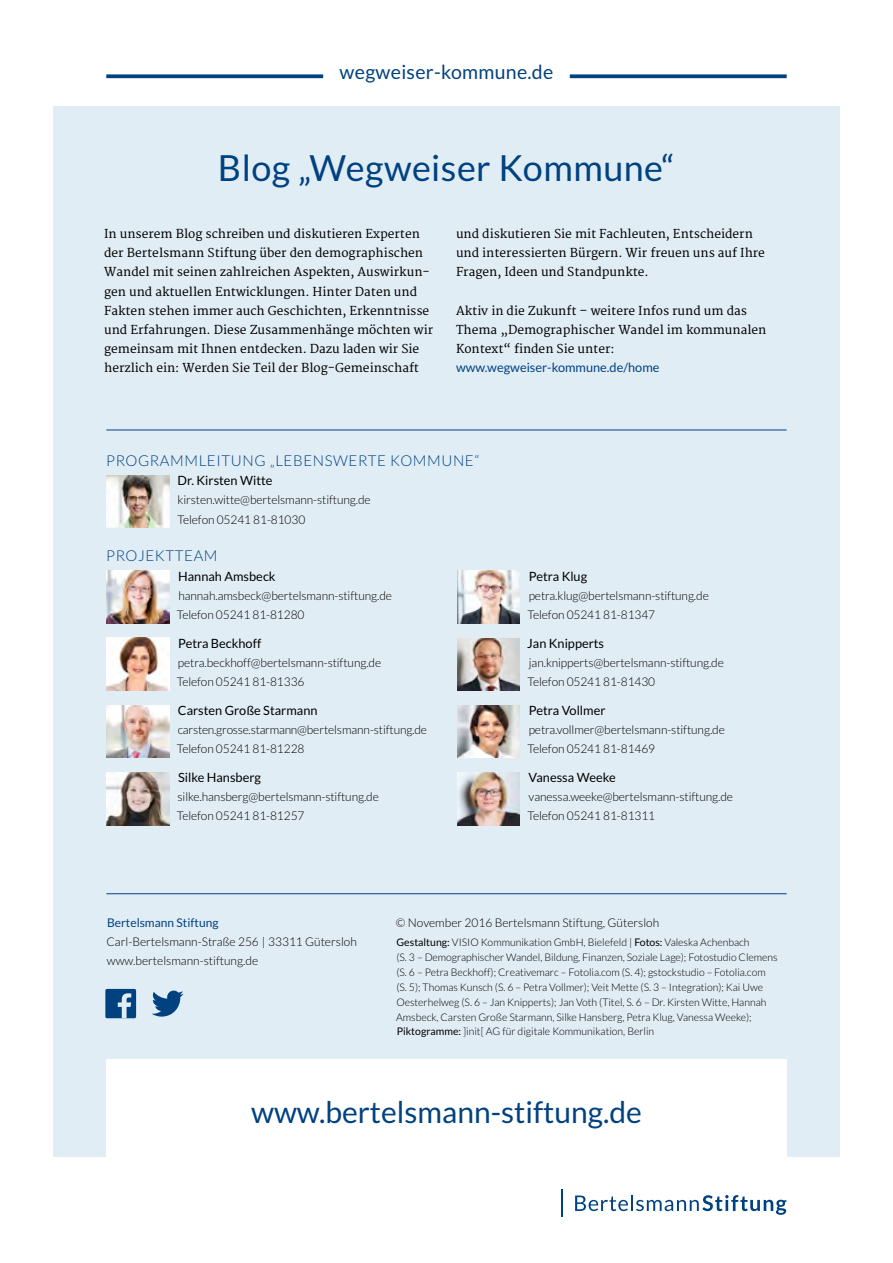
<style>
.page{position:relative;width:893px;height:1263px;background:#fff}
.page>*{position:absolute;margin:0;border:0;box-sizing:border-box;transform-origin:0 0}
.t1{font:36px "Lato";letter-spacing:.01em;color:#004180}
.Spitzmarke_Lato{font:30px "Lato";color:#004180}
.t2{font:19.5px "Lato";letter-spacing:.015em;color:#004180}
.t3{font:300 15px "Lato";letter-spacing:.04em;color:#004180}
.t4{font:12.75px "Lato";color:#000}
.Fließtext{font:12.75px "Lato";color:#004180}
.t5{font:300 12px/19.2px "Lato";letter-spacing:-.01em;color:#000}
.Fließtext-2{font:12px/19.2px "Merriweather";color:#000}
.t6{font:300 10.5px/14.9px "Lato";letter-spacing:-.005em;color:#000}
.s1{font-weight:400;color:#004180}
.s2{font-weight:400}
</style>
<div class="page">
<div style="left:53px;top:106px;width:787px;height:1051px;background:#e1edf5"></div>
<div style="left:106px;top:1059px;width:681px;height:193px;background:#fff"></div>
<svg style="left:575px;top:1195px;width:211px;height:20px"></svg>
<hr style="left:561px;top:1189px;width:2px;height:28px;background:#004180">
<img style="left:106px;top:705px;width:63px;height:53px">
<img style="left:106px;top:475px;width:63px;height:52px">
<img style="left:106px;top:772px;width:63px;height:53px">
<img style="left:106px;top:571px;width:63px;height:52px">
<img style="left:106px;top:638px;width:63px;height:52px">
<hr style="left:106px;top:430px;width:681px;height:1px;background:#004180">
<hr style="left:106px;top:893px;width:681px;height:1px;background:#004180">
<svg style="left:106px;top:74px;width:217px;height:4px"></svg>
<svg style="left:570px;top:74px;width:217px;height:4px"></svg>
<img style="left:457px;top:571px;width:63px;height:52px">
<img style="left:457px;top:638px;width:63px;height:53px">
<img style="left:457px;top:772px;width:63px;height:53px">
<img style="left:457px;top:705px;width:63px;height:53px">
<div style="left:105px;top:989px;width:31px;height:29px;background:#004180;border-radius:2px"></div>
<svg style="left:118px;top:993px;width:13px;height:25px"></svg>
<svg style="left:152px;top:990px;width:32px;height:26px"></svg>
<p class="t2" style="left:340px;top:61px;width:215px">wegweiser-kommune.de</p>
<p class="t1" style="left:218px;top:148px;width:459px">Blog „Wegweiser Kommune“</p>
<p class="Fließtext-2" style="left:104px;top:225px;width:330px">In unserem Blog schreiben und diskutieren Experten der Bertelsmann Stiftung über den demographischen Wandel mit seinen zahlreichen Aspekten, Auswirkun&shy;gen und aktuellen Entwicklungen. Hinter Daten und Fakten stehen immer auch Geschichten, Erkenntnisse und Erfahrungen. Diese Zusammenhänge möchten wir gemeinsam mit Ihnen entdecken. Dazu laden wir Sie herzlich ein: Werden Sie Teil der Blog-Gemeinschaft</p>
<p class="Fließtext-2" style="left:456px;top:225px;width:310px">und diskutieren Sie mit Fachleuten, Entscheidern und interessierten Bürgern. Wir freuen uns auf Ihre<br>Fragen, Ideen und Standpunkte.</p>
<p class="Fließtext-2" style="left:456px;top:301px;width:312px">Aktiv in die Zukunft – weitere Infos rund um das<br>Thema „Demographischer Wandel im kommunalen<br>Kontext“ finden Sie unter:</p>
<p class="Fließtext" style="left:456px;top:360px;width:205px">www.wegweiser-kommune.de/home</p>
<p class="t3" style="left:106px;top:453px;width:375px">PROGRAMMLEITUNG „LEBENSWERTE KOMMUNE“</p>
<p class="t4" style="left:178px;top:474px;width:97px">Dr. Kirsten Witte</p>
<p class="t5" style="left:178px;top:491px;width:195px">kirsten.witte@bertelsmann-stiftung.de</p>
<p class="t5" style="left:178px;top:510px;width:129px">Telefon 05241 81-81030</p>
<p class="t3" style="left:106px;top:548px;width:113px">PROJEKTTEAM</p>
<p class="t4" style="left:178px;top:569px;width:99px">Hannah Amsbeck</p>
<p class="t5" style="left:178px;top:586px;width:215px">hannah.amsbeck@bertelsmann-stiftung.de</p>
<p class="t5" style="left:177px;top:605px;width:129px">Telefon 05241 81-81280</p>
<p class="t4" style="left:178px;top:636px;width:85px">Petra Beckhoff</p>
<p class="t5" style="left:177px;top:653px;width:206px">petra.beckhoff@bertelsmann-stiftung.de<br>Telefon 05241 81-81336</p>
<p class="t4" style="left:178px;top:703px;width:141px">Carsten Große Starmann</p>
<p class="t5" style="left:177px;top:720px;width:252px">carsten.grosse.starmann@bertelsmann-stiftung.de<br>Telefon 05241 81-81228</p>
<p class="t4" style="left:178px;top:770px;width:84px">Silke Hansberg</p>
<p class="t5" style="left:177px;top:787px;width:204px">silke.hansberg@bertelsmann-stiftung.de<br>Telefon 05241 81-81257</p>
<p class="t4" style="left:529px;top:569px;width:60px">Petra Klug</p>
<p class="t5" style="left:527px;top:586px;width:183px">petra.klug@bertelsmann-stiftung.de<br>Telefon 05241 81-81347</p>
<p class="t4" style="left:527px;top:636px;width:78px">Jan Knipperts</p>
<p class="t5" style="left:527px;top:653px;width:198px">jan.knipperts@bertelsmann-stiftung.de<br>Telefon 05241 81-81430</p>
<p class="t4" style="left:529px;top:703px;width:78px">Petra Vollmer</p>
<p class="t5" style="left:527px;top:720px;width:199px">petra.vollmer@bertelsmann-stiftung.de<br>Telefon 05241 81-81469</p>
<p class="t4" style="left:528px;top:770px;width:89px">Vanessa Weeke</p>
<p class="t5" style="left:527px;top:787px;width:207px">vanessa.weeke@bertelsmann-stiftung.de<br>Telefon 05241 81-81311</p>
<p class="t5" style="left:107px;top:913px;width:252px"><span class="s1">Bertelsmann Stiftung<br></span>Carl-Bertelsmann-Straße 256 | 33311 Gütersloh www.bertelsmann-stiftung.de</p>
<p class="t5" style="left:396px;top:913px;width:265px">© November 2016 Bertelsmann Stiftung, Gütersloh</p>
<p class="t6" style="left:396px;top:935px;width:383px"><span class="s2">Gestaltung:</span> VISIO Kommunikation GmbH, Bielefeld | <span class="s2">Fotos:</span> Valeska Achenbach<br>(S. 3 – Demographischer Wandel, Bildung, Finanzen, Soziale Lage); Fotostudio Clemens (S. 6 – Petra Beckhoff); Creativemarc – Fotolia.com (S. 4); gstockstudio – Fotolia.com (S. 5); Thomas Kunsch (S. 6 – Petra Vollmer); Veit Mette (S. 3 – Integration); Kai Uwe Oesterhelweg (S. 6 – Jan Knipperts); Jan Voth (Titel, S. 6 – Dr. Kirsten Witte, Hannah Amsbeck, Carsten Große Starmann, Silke Hansberg, Petra Klug, Vanessa Weeke); <span class="s2">Piktogramme:</span> ]init[ AG für digitale Kommunikation, Berlin</p>
<p class="Spitzmarke_Lato" style="left:251px;top:1095px;width:392px">www.bertelsmann-stiftung.de</p>
</div>
